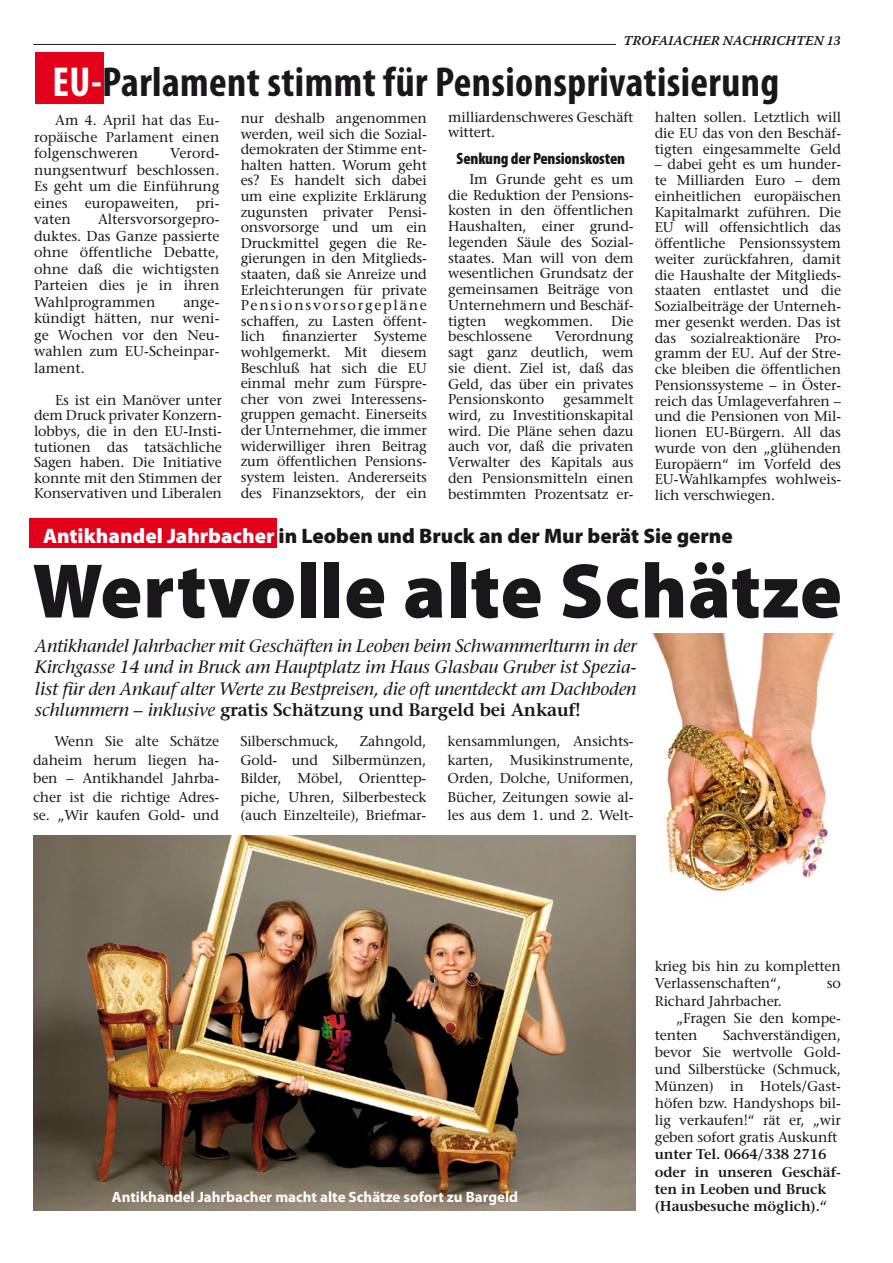
<style>
.page{position:relative;width:893px;height:1263px;background:#fff}
.page>*{position:absolute;margin:0;border:0;box-sizing:border-box;transform-origin:0 0}
.t1{font:900 78px "Myriad Pro";letter-spacing:.01em;color:#1a171c}
.t2{font:700 condensed 42px "Myriad Pro";letter-spacing:.01em;color:#1a171c}
.t3{font:900 21px "Myriad Pro";color:#1a171c}
.t4{font:italic 18px/21.6px "Stone Serif";letter-spacing:-.01em;color:#1a171c;text-align:justify}
.t5{font:900 condensed 16.5px "Myriad Pro";letter-spacing:-.01em;color:#1a171c}
.t6{font:700 15px "Myriad Pro";color:#fff}
.t7{font:14.25px/15.8px "Stone Serif";letter-spacing:-.01em;color:#1a171c;text-align:justify}
.t8{font:600 14.25px/17.1px "Stone Serif";letter-spacing:-.01em;color:#1a171c}
.t9{font:13.5px "Warnock Pro Semibold It Capt";color:#1a171c}
.s1{color:#fff}
.s2{font-weight:600;font-style:normal}
</style>
<div class="page">
<hr style="left:33px;top:44px;width:583px;height:1px;background:#1a171c">
<div style="left:29px;top:518px;width:247px;height:30px;background:#e2001a"></div>
<img style="left:33px;top:835px;width:602px;height:375px">
<img style="left:652px;top:633px;width:183px;height:259px">
<div style="left:35px;top:52px;width:69px;height:52px;background:#e2001a"></div>
<p class="t9" style="left:623px;top:33px;width:219px">TROFAIACHER NACHRICHTEN 13</p>
<h2 class="t2" style="left:53px;top:56px;width:728px"><span class="s1">EU-</span>Parlament stimmt für Pensionsprivatisierung</h2>
<p class="t7" style="left:34px;top:112px;width:187px;line-height:16.5px;text-indent:21px">Am 4. April hat das Eu&shy;ropäische Parlament einen folgenschweren</p>
<p class="t7" style="left:241px;top:110px;width:188px">nur deshalb angenommen werden, weil sich die Sozial&shy;demokraten der Stimme ent&shy;halten hatten. Worum geht es? Es handelt sich dabei um eine explizite Erklärung zugunsten privater Pensi&shy;onsvorsorge und um ein Druckmittel gegen die Re&shy;gierungen in den Mitglieds&shy;staaten, daß sie Anreize und Erleichterungen für private Pensionsvorsorgepläne schaffen, zu Lasten öffent&shy;lich finanzierter Systeme wohlgemerkt. Mit diesem Beschluß hat sich die EU einmal mehr zum Fürspre&shy;cher von zwei Interessens&shy;gruppen gemacht. Einerseits der Unternehmer, die immer widerwilliger ihren Beitrag zum öffentlichen Pensions&shy;system leisten. Andererseits des Finanzsektors, der ein</p>
<p class="t7" style="left:448px;top:109px;width:187px">milliardenschweres Geschäft wittert.</p>
<p class="t7" style="left:655px;top:109px;width:188px">halten sollen. Letztlich will die EU das von den Beschäf&shy;tigten eingesammelte Geld</p>
<p class="t7" style="left:655px;top:157px;width:188px">– dabei geht es um hunder&shy;te Milliarden Euro – dem einheitlichen europäischen Kapitalmarkt zuführen. Die EU will offensichtlich das öffentliche Pensionssystem weiter zurückfahren, damit die Haushalte der Mitglieds&shy;staaten entlastet und die Sozialbeiträge der Unterneh&shy;mer gesenkt werden. Das ist das sozialreaktionäre Pro&shy;gramm der EU. Auf der Stre&shy;cke bleiben die öffentlichen Pensionssysteme – in Öster&shy;reich das Umlageverfahren – und die Pensionen von Mil&shy;lionen EU-Bürgern. All das wurde von den „glühenden Europäern“ im Vorfeld des EU-Wahlkampfes wohlweis&shy;lich verschwiegen.</p>
<p class="t7" style="left:34px;top:145px;width:187px;line-height:16.5px;text-indent:136px">Verord&shy;nungsentwurf beschlossen.<br>Es geht um die Einführung eines europaweiten, pri&shy;vaten</p>
<p class="t5" style="left:457px;top:148px;width:170px">Senkung der Pensionskosten</p>
<p class="t7" style="left:448px;top:171px;width:187px;text-indent:21px">Im Grunde geht es um die Reduktion der Pensions&shy;kosten in den öffentlichen Haushalten, einer grund&shy;legenden Säule des Sozial&shy;staates. Man will von dem wesentlichen Grundsatz der gemeinsamen Beiträge von Unternehmern und Beschäf&shy;tigten</p>
<p class="t7" style="left:34px;top:211px;width:187px;line-height:16.5px;text-indent:64px">Altersvorsorgepro&shy;duktes. Das Ganze passierte ohne öffentliche Debatte, ohne daß die wichtigsten Parteien dies je in ihren Wahlprogrammen</p>
<p class="t7" style="left:34px;top:293px;width:187px;line-height:16.5px;text-indent:149px">ange&shy;kündigt hätten, nur weni&shy;ge Wochen vor den Neu&shy;wahlen zum EU-Scheinpar&shy;lament.</p>
<p class="t7" style="left:34px;top:392px;width:189px;text-indent:21px">Es ist ein Manöver unter dem Druck privater Konzern&shy;lobbys, die in den EU-Insti&shy;tutionen das tatsächliche Sagen haben. Die Initiative konnte mit den Stimmen der Konservativen und Liberalen</p>
<p class="t7" style="left:505px;top:313px;width:90px">wegkommen.</p>
<p class="t7" style="left:611px;top:313px;width:24px">Die</p>
<p class="t7" style="left:448px;top:328px;width:85px">beschlossene</p>
<p class="t7" style="left:448px;top:328px;width:187px;text-indent:107px">Verordnung sagt ganz deutlich, wem sie dient. Ziel ist, daß das Geld, das über ein privates Pensionskonto</p>
<p class="t7" style="left:448px;top:391px;width:187px;text-indent:115px">gesammelt wird, zu Investitionskapital wird. Die Pläne sehen dazu auch vor, daß die privaten Verwalter des Kapitals aus den Pensionsmitteln einen bestimmten Prozentsatz er-</p>
<h3 class="t3" style="left:43px;top:522px;width:691px"><span class="s1">Antikhandel Jahrbacher</span> in Leoben und Bruck an der Mur berät Sie gerne</h3>
<h1 class="t1" style="left:32px;top:539px;width:811px">Wertvolle alte Schätze</h1>
<p class="t4" style="left:35px;top:635px;width:603px">Antikhandel Jahrbacher mit Geschäften in Leoben beim Schwammerlturm in der Kirchgasse 14 und in Bruck am Hauptplatz im Haus Glasbau Gruber ist Spezia&shy;list für den Ankauf alter Werte zu Bestpreisen, die oft unentdeckt am Dachboden schlummern – inklusive <span class="s2">gratis Schätzung und Bargeld bei Ankauf!</span></p>
<p class="t7" style="left:33px;top:731px;width:187px;line-height:18.6px;text-indent:21px">Wenn Sie alte Schätze daheim herum liegen ha&shy;ben – Antikhandel Jahrba&shy;cher ist die richtige Adres&shy;se. „Wir kaufen Gold- und</p>
<p class="t7" style="left:240px;top:733px;width:100px">Silberschmuck,</p>
<p class="t7" style="left:240px;top:731px;width:187px;line-height:18.6px;text-indent:119px">Zahngold, Gold- und Silbermünzen, Bilder, Möbel, Orienttep&shy;piche, Uhren, Silberbesteck (auch Einzelteile), Briefmar-</p>
<p class="t7" style="left:448px;top:731px;width:187px;line-height:18.6px">kensammlungen, Ansichts&shy;karten, Musikinstrumente, Orden, Dolche, Uniformen, Bücher, Zeitungen sowie al&shy;les aus dem 1. und 2. Welt-</p>
<p class="t6" style="left:112px;top:1187px;width:408px">Antikhandel Jahrbacher macht alte Schätze sofort zu Bargeld</p>
<p class="t7" style="left:655px;top:958px;width:188px;line-height:17.1px">krieg bis hin zu kompletten<br>Verlassenschaften“,</p>
<p class="t7" style="left:827px;top:975px;width:16px">so</p>
<p class="t7" style="left:655px;top:992px;width:129px">Richard Jahrbacher.</p>
<p class="t7" style="left:676px;top:1010px;width:166px">„Fragen Sie den kompe-</p>
<p class="t7" style="left:655px;top:1027px;width:44px">tenten</p>
<p class="t7" style="left:655px;top:1026px;width:188px;line-height:17.1px;text-indent:68px">Sachverständigen, bevor Sie wertvolle Gold&shy;und Silberstücke (Schmuck, Münzen) in Hotels/Gast&shy;höfen bzw. Handyshops bil&shy;lig verkaufen!“ rät er, „wir geben sofort gratis Auskunft</p>
<p class="t8" style="left:655px;top:1146px;width:188px">unter Tel. 0664/338 2716 oder in unseren Geschäf&shy;ten in Leoben und Bruck (Hausbesuche möglich).“</p>
</div>
